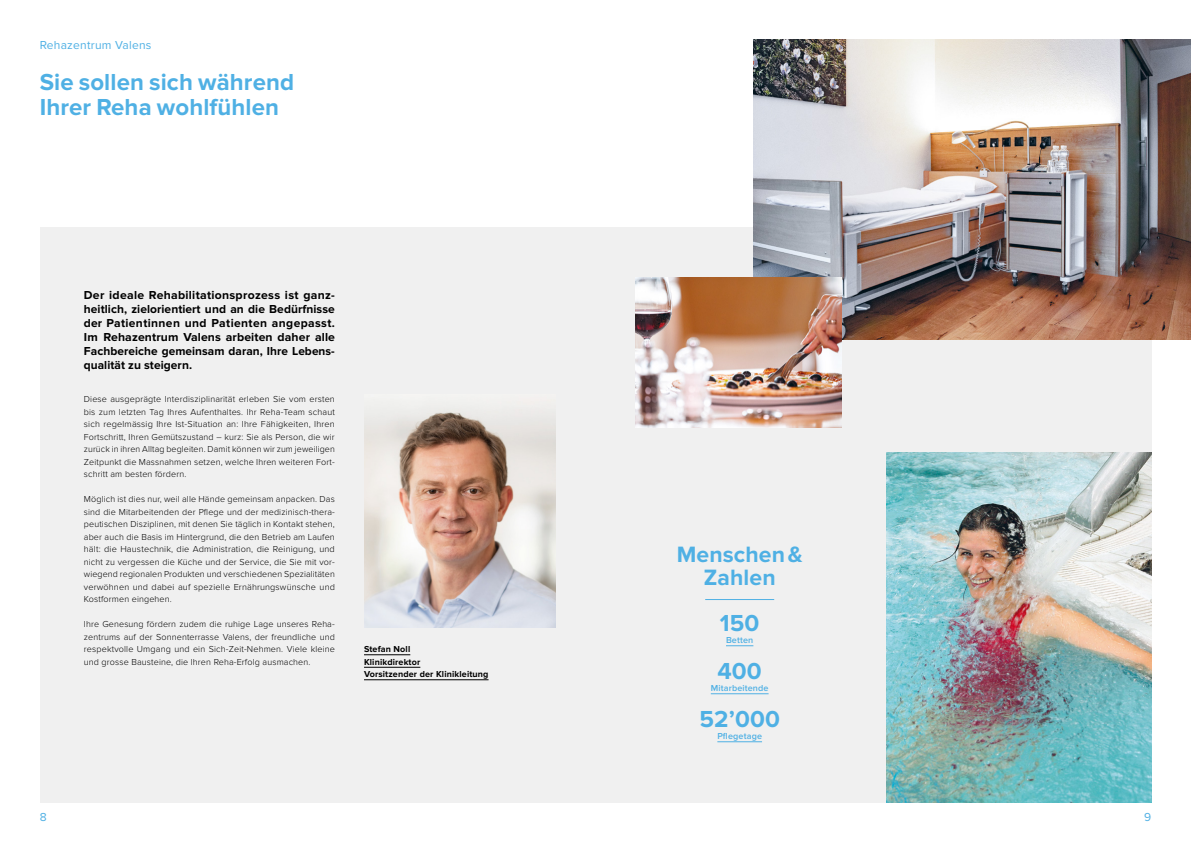
<style>
.page{position:relative;width:1191px;height:842px;background:#fff}
.page>*{position:absolute;margin:0;border:0;box-sizing:border-box;transform-origin:0 0}
.t1{font:700 24px/25px "Proxima Nova";letter-spacing:.005em;color:#4fb0e4}
.t2{font:700 23px/23px "Proxima Nova";letter-spacing:.005em;color:#4fb0e4;text-align:center}
.t3{font:700 12px/14px "Proxima Nova";letter-spacing:.005em;color:#000;text-align:justify}
.t4{font:12px "Proxima Nova";letter-spacing:.02em;color:#4fb0e4}
.t5{font:300 9px/12.5px "Proxima Nova";letter-spacing:.015em;color:#000;text-align:justify}
.t6{font:700 9px/12.5px "Proxima Nova";letter-spacing:.015em;color:#000}
.t7{font:600 9px "Proxima Nova";letter-spacing:.015em;color:#4fb0e4}
</style>
<div class="page">
<div style="left:40px;top:227px;width:1111px;height:575px;background:#f0f0f0"></div>
<hr style="left:364px;top:655px;width:46px;height:1px;background:#000">
<hr style="left:364px;top:667px;width:56px;height:1px;background:#000">
<hr style="left:364px;top:680px;width:124px;height:1px;background:#000">
<svg style="left:726px;top:646px;width:27px;height:1px"></svg>
<hr style="left:711px;top:694px;width:57px;height:1px;background:#4fb0e4">
<hr style="left:717px;top:742px;width:45px;height:1px;background:#4fb0e4">
<hr style="left:705px;top:599px;width:69px;height:1px;background:#4fb0e4">
<img style="left:886px;top:452px;width:265px;height:350px">
<img style="left:753px;top:40px;width:438px;height:300px">
<img style="left:635px;top:277px;width:207px;height:150px">
<img style="left:364px;top:411px;width:192px;height:216px">
<h3 class="t4" style="left:40px;top:36px;width:113px">Rehazentrum Valens</h3>
<h1 class="t1" style="left:40px;top:70px;width:256px">Sie sollen sich während<br>Ihrer Reha wohlfühlen</h1>
<p class="t3" style="left:84px;top:288px;width:253px">Der ideale Rehabilitationsprozess ist ganz&shy;heitlich, zielorientiert und an die Bedürfnisse der Patientinnen und Patienten angepasst.<br>Im Rehazentrum Valens arbeiten daher alle Fachbereiche gemeinsam daran, Ihre Lebens&shy;qualität zu steigern.</p>
<p class="t5" style="left:84px;top:393px;width:252px">Diese ausgeprägte Interdisziplinarität erleben Sie vom ersten bis zum letzten Tag Ihres Aufenthaltes. Ihr Reha-Team schaut sich regelmässig Ihre Ist-Situation an: Ihre Fähigkeiten, Ihren Fortschritt, Ihren Gemütszustand – kurz: Sie als Person, die wir zurück in ihren Alltag begleiten. Damit können wir zum jeweiligen Zeitpunkt die Massnahmen setzen, welche Ihren weiteren Fort&shy;schritt am besten fördern.</p>
<p class="t5" style="left:84px;top:493px;width:252px">Möglich ist dies nur, weil alle Hände gemeinsam anpacken. Das sind die Mitarbeitenden der Pflege und der medizinisch-thera&shy;peutischen Disziplinen, mit denen Sie täglich in Kontakt stehen, aber auch die Basis im Hintergrund, die den Betrieb am Laufen hält: die Haustechnik, die Administration, die Reinigung, und nicht zu vergessen die Küche und der Service, die Sie mit vor&shy;wiegend regionalen Produkten und verschiedenen Spezialitäten verwöhnen und dabei auf spezielle Ernährungswünsche und Kostformen eingehen.</p>
<p class="t5" style="left:84px;top:618px;width:253px">Ihre Genesung fördern zudem die ruhige Lage unseres Reha&shy;zentrums auf der Sonnenterrasse Valens, der freundliche und respektvolle Umgang und ein Sich-Zeit-Nehmen. Viele kleine und grosse Bausteine, die Ihren Reha-Erfolg ausmachen.</p>
<p class="t6" style="left:364px;top:643px;width:126px">Stefan Noll<br>Klinikdirektor<br>Vorsitzender der Klinikleitung</p>
<h2 class="t2" style="left:677px;top:543px;width:127px">Menschen &amp;<br>Zahlen</h2>
<h1 class="t1" style="left:720px;top:611px;width:41px">150</h1>
<p class="t7" style="left:726px;top:635px;width:29px">Betten</p>
<h1 class="t1" style="left:717px;top:659px;width:46px">400</h1>
<p class="t7" style="left:711px;top:683px;width:59px">Mitarbeitende</p>
<h1 class="t1" style="left:699px;top:707px;width:82px">52ʼ000</h1>
<p class="t7" style="left:717px;top:731px;width:46px">Pflegetage</p>
<h3 class="t4" style="left:40px;top:808px;width:8px">8</h3>
<h3 class="t4" style="left:1144px;top:808px;width:9px">9</h3>
</div>
